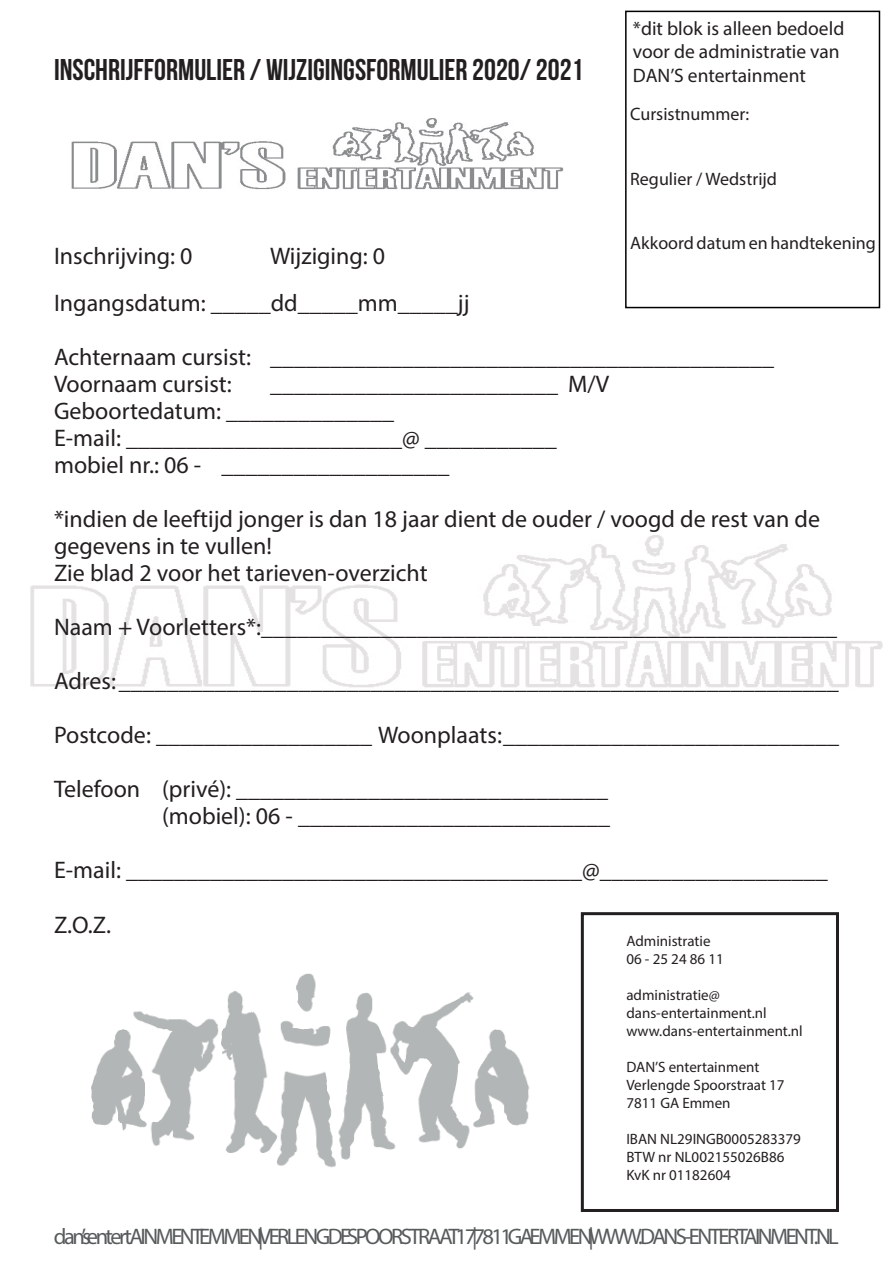
<style>
.page{position:relative;width:893px;height:1263px;background:#fff}
.page>*{position:absolute;margin:0;border:0;box-sizing:border-box;transform-origin:0 0}
.t1{font:700 30px "Bebas Neue";color:#231f20}
.t2{font:24px/27px "Myriad Pro";color:#231f20}
.t3{font:22.5px "Myriad Pro";letter-spacing:-.11em;color:#585b5c}
.t4{font:19.5px/23.4px "Myriad Pro";color:#231f20}
.t5{font:18px "Myriad Pro";color:#231f20}
.t6{font:15px/18px "Myriad Pro";color:#231f20}
</style>
<div class="page">
<img style="left:30px;top:535px;width:853px;height:153px">
<img style="left:71px;top:118px;width:493px;height:72px">
<img style="left:91px;top:973px;width:438px;height:195px">
<svg style="left:498px;top:1078px;width:29px;height:1px"></svg>
<div style="left:581px;top:912px;width:258px;height:300px;border:3px solid #231f20"></div>
<div style="left:625px;top:11px;width:255px;height:297px;background:#fff;border:2px solid #000"></div>
<p class="t1" style="left:54px;top:53px;width:531px">INSCHRIJFFORMULIER / WIJZIGINGSFORMULIER 2020/ 2021</p>
<p class="t4" style="left:633px;top:16px;width:213px">*dit blok is alleen bedoeld voor de administratie van<br>DAN’S entertainment</p>
<p class="t5" style="left:630px;top:103px;width:121px">Cursistnummer:</p>
<p class="t5" style="left:630px;top:167px;width:148px">Regulier / Wedstrijd</p>
<p class="t5" style="left:630px;top:232px;width:247px">Akkoord datum en handtekening</p>
<p class="t2" style="left:54px;top:242px;width:140px">Inschrijving: 0</p>
<p class="t2" style="left:54px;top:231px;width:417px;line-height:47.8px;text-indent:216px">Wijziging: 0<br>Ingangsdatum: _____dd_____mm_____jj</p>
<p class="t2" style="left:54px;top:343px;width:721px">Achternaam cursist: __________________________________________<br>Voornaam cursist:</p>
<p class="t2" style="left:54px;top:370px;width:557px;text-indent:216px">________________________ M/V Geboortedatum: ______________<br>E-mail: _______________________@ ___________ mobiel nr.: 06 - ___________________</p>
<p class="t2" style="left:54px;top:505px;width:767px">*indien de leeftijd jonger is dan 18 jaar dient de ouder / voogd de rest van de gegevens in te vullen!<br>Zie blad 2 voor het tarieven-overzicht</p>
<p class="t2" style="left:54px;top:613px;width:785px">Naam + Voorletters*:________________________________________________</p>
<p class="t2" style="left:54px;top:667px;width:786px">Adres: ____________________________________________________________</p>
<p class="t2" style="left:54px;top:721px;width:786px">Postcode: __________________ Woonplaats: ____________________________</p>
<p class="t2" style="left:54px;top:775px;width:558px;text-align:right">Telefoon (privé): _______________________________ (mobiel): 06 - __________________________</p>
<p class="t2" style="left:54px;top:856px;width:775px">E-mail: ______________________________________@___________________</p>
<p class="t2" style="left:54px;top:910px;width:59px">Z.O.Z.</p>
<p class="t6" style="left:626px;top:931px;width:99px">Administratie<br>06 - 25 24 86 11</p>
<p class="t6" style="left:626px;top:985px;width:178px">administratie@ dans-entertainment.nl www.dans-entertainment.nl</p>
<p class="t6" style="left:626px;top:1057px;width:160px">DAN’S entertainment<br>Verlengde Spoorstraat 17<br>7811 GA Emmen</p>
<p class="t6" style="left:626px;top:1129px;width:176px">IBAN NL29INGB0005283379<br>BTW nr NL002155026B86<br>KvK nr 01182604</p>
<p class="t3" style="left:54px;top:1223px;width:787px">dan’s entertAINMENT EMMEN |VERLENGDE SPOORSTRAAT 17 |7811 GA EMMEN |WWW.DANS-ENTERTAINMENT.NL</p>
</div>
